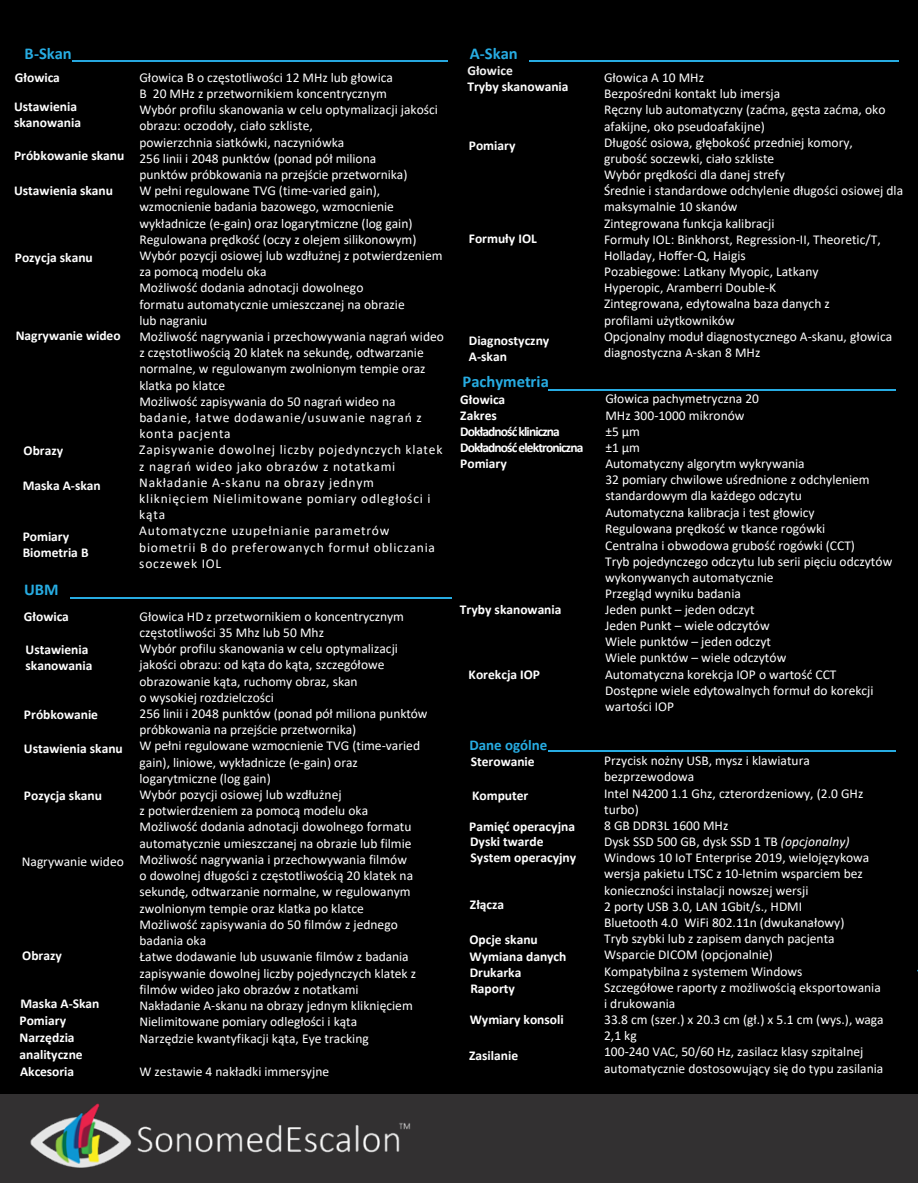
<style>
.page{position:relative;width:918px;height:1188px;background:#fff}
.page>*{position:absolute;margin:0;border:0;box-sizing:border-box;transform-origin:0 0}
.t1{font:700 16.5px "Calibri";color:#27ace2}
.t2{font:700 15px "Calibri";letter-spacing:-.005em;color:#27ace2}
.t3{font:13.5px/16.2px "Calibri";color:#fff}
.t4{font:700 13.5px/16.4px "Calibri";color:#fff}
.t5{font:700 13.5px/16px "Calibri";letter-spacing:-.065em;color:#fff}
.t6{font:700 13.5px "Calibri";color:#fff}
.t7{font:700 13.5px "Calibri";letter-spacing:.005em;color:#f2f2f2}
.s1{font-style:italic}
.s2{color:#000}
</style>
<div class="page">
<div style="left:0;top:0;width:918px;height:1180px;background:#000"></div>
<div style="left:0;top:1094px;width:917px;height:88px;background:#323031"></div>
<img style="left:30px;top:1103px;width:381px;height:65px">
<hr style="left:70px;top:597px;width:382px;height:1px;background:#27ace2">
<hr style="left:72px;top:60px;width:376px;height:2px;background:#26a7df">
<hr style="left:529px;top:60px;width:370px;height:2px;background:#27ace2">
<hr style="left:549px;top:389px;width:347px;height:1px;background:#27ace2">
<hr style="left:549px;top:751px;width:347px;height:1px;background:#27ace2">
<p class="t1" style="left:25px;top:42px;width:49px">B-Skan</p>
<p class="t4" style="left:14px;top:63px;width:64px;line-height:29.2px">Głowica<br>Ustawienia</p>
<p class="t4" style="left:14px;top:115px;width:69px">skanowania</p>
<p class="t4" style="left:14px;top:147px;width:112px">Próbkowanie skanu</p>
<p class="t4" style="left:14px;top:182px;width:101px">Ustawienia skanu</p>
<p class="t4" style="left:15px;top:249px;width:79px">Pozycja skanu</p>
<p class="t4" style="left:16px;top:328px;width:106px">Nagrywanie wideo</p>
<p class="t4" style="left:24px;top:442px;width:41px">Obrazy</p>
<p class="t4" style="left:23px;top:477px;width:80px">Maska A-skan</p>
<p class="t4" style="left:23px;top:528px;width:67px">Pomiary<br>Biometria B</p>
<p class="t1" style="left:24px;top:578px;width:36px">UBM</p>
<p class="t4" style="left:24px;top:609px;width:47px">Głowica</p>
<p class="t4" style="left:26px;top:641px;width:68px">Ustawienia skanowania</p>
<p class="t4" style="left:24px;top:706px;width:76px">Próbkowanie</p>
<p class="t4" style="left:24px;top:740px;width:100px">Ustawienia skanu</p>
<p class="t4" style="left:24px;top:787px;width:79px">Pozycja skanu</p>
<p class="t3" style="left:22px;top:853px;width:103px">Nagrywanie wideo</p>
<p class="t4" style="left:22px;top:947px;width:41px">Obrazy</p>
<p class="t4" style="left:20px;top:995px;width:81px;line-height:17.1px">Maska A-Skan<br>Pomiary<br>Narzędzia</p>
<p class="t4" style="left:20px;top:1045px;width:65px;line-height:17.2px">analityczne<br>Akcesoria</p>
<p class="t3" style="left:139px;top:69px;width:306px">Głowica B o częstotliwości 12 MHz lub głowica<br>B 20 MHz z przetwornikiem koncentrycznym<br>Wybór profilu skanowania w celu optymalizacji jakości obrazu: oczodoły, ciało szkliste,<br>powierzchnia siatkówki, naczyniówka<br>256 linii i 2048 punktów (ponad pół miliona<br>punktów próbkowania na przejście przetwornika)<br>W pełni regulowane TVG (time-varied gain), wzmocnienie badania bazowego, wzmocnienie wykładnicze (e-gain) oraz logarytmiczne (log gain)<br>Regulowana prędkość (oczy z olejem silikonowym)<br>Wybór pozycji osiowej lub wzdłużnej z potwierdzeniem za pomocą modelu oka<br>Możliwość dodania adnotacji dowolnego<br>formatu automatycznie umieszczanej na obrazie<br>lub nagraniu<br>Możliwość nagrywania i przechowywania nagrań wideo z częstotliwością 20 klatek na sekundę, odtwarzanie normalne, w regulowanym zwolnionym tempie oraz klatka po klatce<br>Możliwość zapisywania do 50 nagrań wideo na badanie, łatwe dodawanie/usuwanie nagrań z konta pacjenta<br>Zapisywanie dowolnej liczby pojedynczych klatek z nagrań wideo jako obrazów z notatkami Nakładanie A-skanu na obrazy jednym kliknięciem Nielimitowane pomiary odległości i kąta<br>Automatyczne uzupełnianie parametrów biometrii B do preferowanych formuł obliczania soczewek IOL</p>
<p class="t3" style="left:139px;top:608px;width:290px">Głowica HD z przetwornikiem o koncentrycznym częstotliwości 35 Mhz lub 50 Mhz<br>Wybór profilu skanowania w celu optymalizacji jakości obrazu: od kąta do kąta, szczegółowe obrazowanie kąta, ruchomy obraz, skan<br>o wysokiej rozdzielczości<br>256 linii i 2048 punktów (ponad pół miliona punktów próbkowania na przejście przetwornika)<br>W pełni regulowane wzmocnienie TVG (time-varied gain), liniowe, wykładnicze (e-gain) oraz logarytmiczne (log gain)<br>Wybór pozycji osiowej lub wzdłużnej<br>z potwierdzeniem za pomocą modelu oka Możliwość dodania adnotacji dowolnego formatu automatycznie umieszczanej na obrazie lub filmie Możliwość nagrywania i przechowywania filmów<br>o dowolnej długości z częstotliwością 20 klatek na sekundę, odtwarzanie normalne, w regulowanym zwolnionym tempie oraz klatka po klatce<br>Możliwość zapisywania do 50 filmów z jednego badania oka<br>Łatwe dodawanie lub usuwanie filmów z badania zapisywanie dowolnej liczby pojedynczych klatek z filmów wideo jako obrazów z notatkami<br>Nakładanie A-skanu na obrazy jednym kliknięciem Nielimitowane pomiary odległości i kąta<br>Narzędzie kwantyfikacji kąta, Eye tracking</p>
<p class="t3" style="left:140px;top:1063px;width:191px">W zestawie 4 nakładki immersyjne</p>
<p class="t1" style="left:470px;top:42px;width:49px">A-Skan</p>
<p class="t7" style="left:467px;top:61px;width:47px">Głowice</p>
<p class="t4" style="left:467px;top:78px;width:103px">Tryby skanowania</p>
<p class="t4" style="left:469px;top:137px;width:48px">Pomiary</p>
<p class="t4" style="left:469px;top:230px;width:69px">Formuły IOL</p>
<p class="t4" style="left:469px;top:332px;width:82px">Diagnostyczny<br>A-skan</p>
<p class="t1" style="left:463px;top:370px;width:88px">Pachymetria</p>
<p class="t5" style="left:460px;top:391px;width:125px">Głowica<br>Zakres<br>Dokładność kliniczna<br>Dokładność elektroniczna<br>Pomiary</p>
<p class="t4" style="left:460px;top:601px;width:103px">Tryby skanowania</p>
<p class="t4" style="left:469px;top:666px;width:73px">Korekcja IOP</p>
<p class="t2" style="left:470px;top:735px;width:79px">Dane ogólne</p>
<p class="t6" style="left:471px;top:752px;width:66px">Sterowanie</p>
<p class="t4" style="left:472px;top:787px;width:58px">Komputer</p>
<p class="t4" style="left:469px;top:819px;width:108px;line-height:15.6px">Pamięć operacyjna<br>Dyski twarde<br>System operacyjny</p>
<p class="t4" style="left:470px;top:896px;width:36px">Złącza</p>
<p class="t4" style="left:470px;top:931px;width:99px">Opcje skanu<br>Wymiana danych<br>Drukarka<br>Raporty</p>
<p class="t4" style="left:470px;top:1011px;width:96px">Wymiary konsoli</p>
<p class="t4" style="left:469px;top:1047px;width:51px">Zasilanie</p>
<p class="t3" style="left:604px;top:69px;width:301px">Głowica A 10 MHz<br>Bezpośredni kontakt lub imersja<br>Ręczny lub automatyczny (zaćma, gęsta zaćma, oko afakijne, oko pseudoafakijne)<br>Długość osiowa, głębokość przedniej komory,<br>grubość soczewki, ciało szkliste<br>Wybór prędkości dla danej strefy<br>Średnie i standardowe odchylenie długości osiowej dla maksymalnie 10 skanów<br>Zintegrowana funkcja kalibracji<br>Formuły IOL: Binkhorst, Regression-II, Theoretic/T, Holladay, Hoffer-Q, Haigis<br>Pozabiegowe: Latkany Myopic, Latkany<br>Hyperopic, Aramberri Double-K<br>Zintegrowana, edytowalna baza danych z<br>profilami użytkowników<br>Opcjonalny moduł diagnostycznego A-skanu, głowica diagnostyczna A-skan 8 MHz</p>
<p class="t3" style="left:605px;top:390px;width:289px">Głowica pachymetryczna 20<br>MHz 300-1000 mikronów<br>±5 µm<br>±1 µm<br>Automatyczny algorytm wykrywania<br>32 pomiary chwilowe uśrednione z odchyleniem standardowym dla każdego odczytu<br>Automatyczna kalibracja i test głowicy<br>Regulowana prędkość w tkance rogówki<br>Centralna i obwodowa grubość rogówki (CCT)<br>Tryb pojedynczego odczytu lub serii pięciu odczytów wykonywanych automatycznie<br>Przegląd wyniku badania<br>Jeden punkt – jeden odczyt<br>Jeden Punkt – wiele odczytów<br>Wiele punktów – jeden odczyt<br>Wiele punktów – wiele odczytów<br>Automatyczna korekcja IOP o wartość CCT<br>Dostępne wiele edytowalnych formuł do korekcji wartości IOP</p>
<p class="t3" style="left:604px;top:752px;width:281px">Przycisk nożny USB, mysz i klawiatura bezprzewodowa<br>Intel N4200 1.1 Ghz, czterordzeniowy, (2.0 GHz turbo)<br>8 GB DDR3L 1600 MHz<br>Dysk SSD 500 GB, dysk SSD 1 TB <span class="s1">(opcjonalny)<br></span>Windows 10 IoT Enterprise 2019, wielojęzykowa wersja pakietu LTSC z 10-letnim wsparciem bez konieczności instalacji nowszej wersji<br>2 porty USB 3.0, LAN 1Gbit/s., HDMI<br>Bluetooth 4.0<span class="s2">,</span> WiFi 802.11n (dwukanałowy)<br>Tryb szybki lub z zapisem danych pacjenta Wsparcie DICOM (opcjonalnie)<br>Kompatybilna z systemem Windows<br>Szczegółowe raporty z możliwością eksportowania i drukowania<br>33.8 cm (szer.) x 20.3 cm (gł.) x 5.1 cm (wys.), waga 2,1 kg<br>100-240 VAC, 50/60 Hz, zasilacz klasy szpitalnej automatycznie dostosowujący się do typu zasilania</p>
</div>
